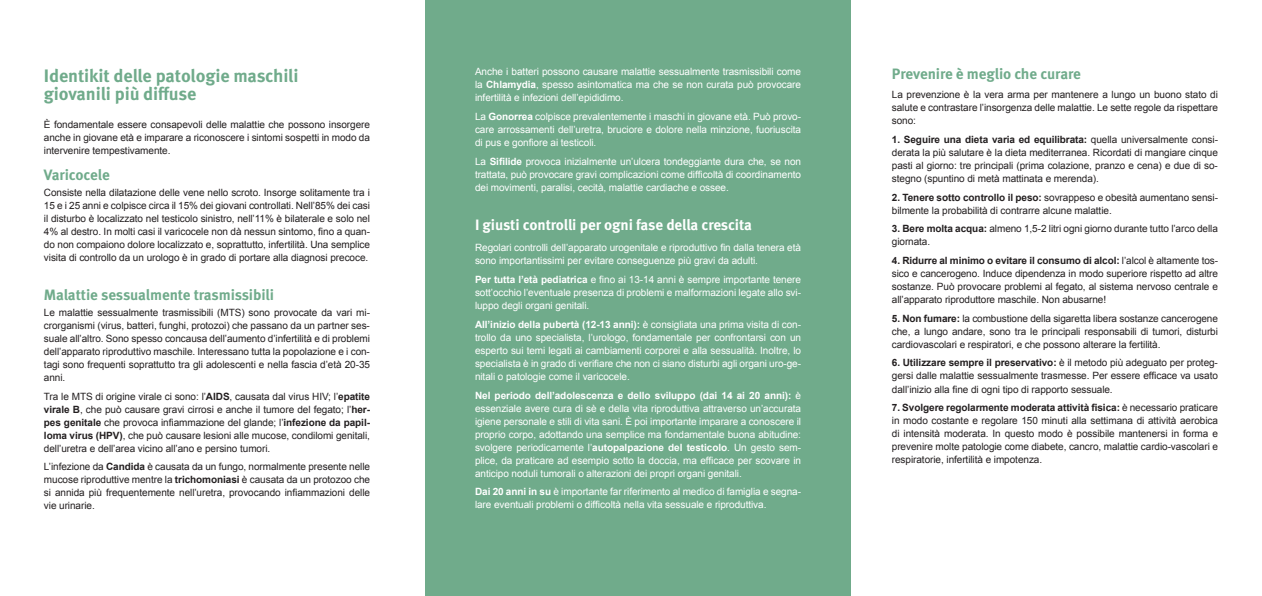
<style>
.page{position:relative;width:1262px;height:596px;background:#fff}
.page>*{position:absolute;margin:0;border:0;box-sizing:border-box;transform-origin:0 0}
.t1{font:700 18px/18px "Meta Pro";letter-spacing:-.005em;color:#70ab8b}
.t2{font:700 15px "Meta Pro";letter-spacing:-.005em;color:#70ab8b}
.t3{font:700 15px "Meta Pro";letter-spacing:-.01em;color:#fff}
.t4{font:10px/13px "Arial";letter-spacing:-.005em;color:#231f20;text-align:justify}
.t5{font:10px/13px "Arial";letter-spacing:-.005em;color:#fff;text-align:justify}
.s1{font-weight:700}
</style>
<div class="page">
<div style="left:425px;top:0;width:425px;height:595px;background:#70ab8b"></div>
<h1 class="t1" style="left:44px;top:67px;width:256px">Identikit delle patologie maschili giovanili più diffuse</h1>
<p class="t5" style="left:475px;top:65px;width:327px">Anche i batteri possono causare malattie sessualmente trasmissibili come la <span class="s1">Chlamydia</span>, spesso asintomatica ma che se non curata può provocare infertilità e infezioni dell’epididimo.</p>
<p class="t5" style="left:475px;top:110px;width:327px">La <span class="s1">Gonorrea</span> colpisce prevalentemente i maschi in giovane età. Può provo&shy;care arrossamenti dell’uretra, bruciore e dolore nella minzione, fuoriuscita di pus e gonfiore ai testicoli.</p>
<p class="t5" style="left:475px;top:155px;width:327px">La <span class="s1">Sifilide</span> provoca inizialmente un’ulcera tondeggiante dura che, se non trattata, può provocare gravi complicazioni come difficoltà di coordinamento dei movimenti, paralisi, cecità, malattie cardiache e ossee.</p>
<h2 class="t3" style="left:475px;top:215px;width:278px">I giusti controlli per ogni fase della crescita</h2>
<p class="t5" style="left:475px;top:241px;width:327px">Regolari controlli dell’apparato urogenitale e riproduttivo fin dalla tenera età sono importantissimi per evitare conseguenze più gravi da adulti.</p>
<p class="t5" style="left:475px;top:273px;width:327px"><span class="s1">Per tutta l’età pediatrica</span> e fino ai 13-14 anni è sempre importante tenere sott’occhio l’eventuale presenza di problemi e malformazioni legate allo svi&shy;luppo degli organi genitali.</p>
<p class="t5" style="left:475px;top:318px;width:327px"><span class="s1">All’inizio della pubertà (12-13 anni):</span> è consigliata una prima visita di con&shy;trollo da uno specialista, l’urologo, fondamentale per confrontarsi con un esperto sui temi legati ai cambiamenti corporei e alla sessualità. Inoltre, lo specialista è in grado di verifiare che non ci siano disturbi agli organi uro-ge&shy;nitali o patologie come il varicocele.</p>
<p class="t5" style="left:475px;top:388px;width:328px"><span class="s1">Nel periodo dell’adolescenza e dello sviluppo (dai 14 ai 20 anni):</span> è essenziale avere cura di sè e della vita riproduttiva attraverso un’accurata igiene personale e stili di vita sani. È poi importante imparare a conoscere il proprio corpo, adottando una semplice ma fondamentale buona abitudine: svolgere periodicamente l’<span class="s1">autopalpazione del testicolo</span>. Un gesto sem&shy;plice, da praticare ad esempio sotto la doccia, ma efficace per scovare in anticipo noduli tumorali o alterazioni dei propri organi genitali.</p>
<p class="t5" style="left:475px;top:485px;width:327px"><span class="s1">Dai 20 anni in su</span> è importante far riferimento al medico di famiglia e segna&shy;lare eventuali problemi o difficoltà nella vita sessuale e riproduttiva.</p>
<p class="t4" style="left:44px;top:118px;width:327px">È fondamentale essere consapevoli delle malattie che possono insorgere anche in giovane età e imparare a riconoscere i sintomi sospetti in modo da intervenire tempestivamente.</p>
<h2 class="t2" style="left:44px;top:165px;width:67px">Varicocele</h2>
<p class="t4" style="left:44px;top:186px;width:327px">Consiste nella dilatazione delle vene nello scroto. Insorge solitamente tra i 15 e i 25 anni e colpisce circa il 15% dei giovani controllati. Nell’85% dei casi il disturbo è localizzato nel testicolo sinistro, nell’11% è bilaterale e solo nel 4% al destro. In molti casi il varicocele non dà nessun sintomo, fino a quan&shy;do non compaiono dolore localizzato e, soprattutto, infertilità. Una semplice visita di controllo da un urologo è in grado di portare alla diagnosi precoce.</p>
<h2 class="t2" style="left:44px;top:285px;width:231px">Malattie sessualmente trasmissibili</h2>
<p class="t4" style="left:44px;top:306px;width:327px">Le malattie sessualmente trasmissibili (MTS) sono provocate da vari mi&shy;crorganismi (virus, batteri, funghi, protozoi) che passano da un partner ses&shy;suale all’altro. Sono spesso concausa dell’aumento d’infertilità e di problemi dell’apparato riproduttivo maschile. Interessano tutta la popolazione e i con&shy;tagi sono frequenti soprattutto tra gli adolescenti e nella fascia d’età 20-35 anni.</p>
<p class="t4" style="left:44px;top:389px;width:327px">Tra le MTS di origine virale ci sono: l’<span class="s1">AIDS</span>, causata dal virus HIV; l’<span class="s1">epatite virale B</span>, che può causare gravi cirrosi e anche il tumore del fegato; l’<span class="s1">her&shy;pes genitale</span> che provoca infiammazione del glande; l’<span class="s1">infezione da papil&shy;loma virus (HPV)</span>, che può causare lesioni alle mucose, condilomi genitali, dell’uretra e dell’area vicino all’ano e persino tumori.</p>
<p class="t4" style="left:44px;top:460px;width:327px">L’infezione da <span class="s1">Candida</span> è causata da un fungo, normalmente presente nelle mucose riproduttive mentre la <span class="s1">trichomoniasi</span> è causata da un protozoo che si annida più frequentemente nell’uretra, provocando infiammazioni delle vie urinarie.</p>
<h2 class="t2" style="left:891px;top:65px;width:190px">Prevenire è meglio che curare</h2>
<p class="t4" style="left:891px;top:88px;width:327px">La prevenzione è la vera arma per mantenere a lungo un buono stato di salute e contrastare l’insorgenza delle malattie. Le sette regole da rispettare sono:</p>
<p class="t4" style="left:891px;top:133px;width:327px"><span class="s1">1. Seguire una dieta varia ed equilibrata:</span> quella universalmente consi&shy;derata la più salutare è la dieta mediterranea. Ricordati di mangiare cinque pasti al giorno: tre principali (prima colazione, pranzo e cena) e due di so&shy;stegno (spuntino di metà mattinata e merenda).</p>
<p class="t4" style="left:891px;top:190px;width:327px"><span class="s1">2. Tenere sotto controllo il peso:</span> sovrappeso e obesità aumentano sensi&shy;bilmente la probabilità di contrarre alcune malattie.</p>
<p class="t4" style="left:891px;top:222px;width:327px"><span class="s1">3. Bere molta acqua:</span> almeno 1,5-2 litri ogni giorno durante tutto l’arco della giornata.</p>
<p class="t4" style="left:891px;top:254px;width:328px"><span class="s1">4. Ridurre al minimo o evitare il consumo di alcol:</span> l’alcol è altamente tos&shy;sico e cancerogeno. Induce dipendenza in modo superiore rispetto ad altre sostanze. Può provocare problemi al fegato, al sistema nervoso centrale e all’apparato riproduttore maschile. Non abusarne!</p>
<p class="t4" style="left:891px;top:311px;width:327px"><span class="s1">5. Non fumare:</span> la combustione della sigaretta libera sostanze cancerogene che, a lungo andare, sono tra le principali responsabili di tumori, disturbi cardiovascolari e respiratori, e che possono alterare la fertilità.</p>
<p class="t4" style="left:891px;top:356px;width:327px"><span class="s1">6. Utilizzare sempre il preservativo:</span> è il metodo più adeguato per proteg&shy;gersi dalle malattie sessualmente trasmesse. Per essere efficace va usato dall’inizio alla fine di ogni tipo di rapporto sessuale.</p>
<p class="t4" style="left:891px;top:401px;width:327px"><span class="s1">7. Svolgere regolarmente moderata attività fisica:</span> è necessario praticare in modo costante e regolare 150 minuti alla settimana di attività aerobica di intensità moderata. In questo modo è possibile mantenersi in forma e prevenire molte patologie come diabete, cancro, malattie cardio-vascolari e respiratorie, infertilità e impotenza.</p>
</div>
